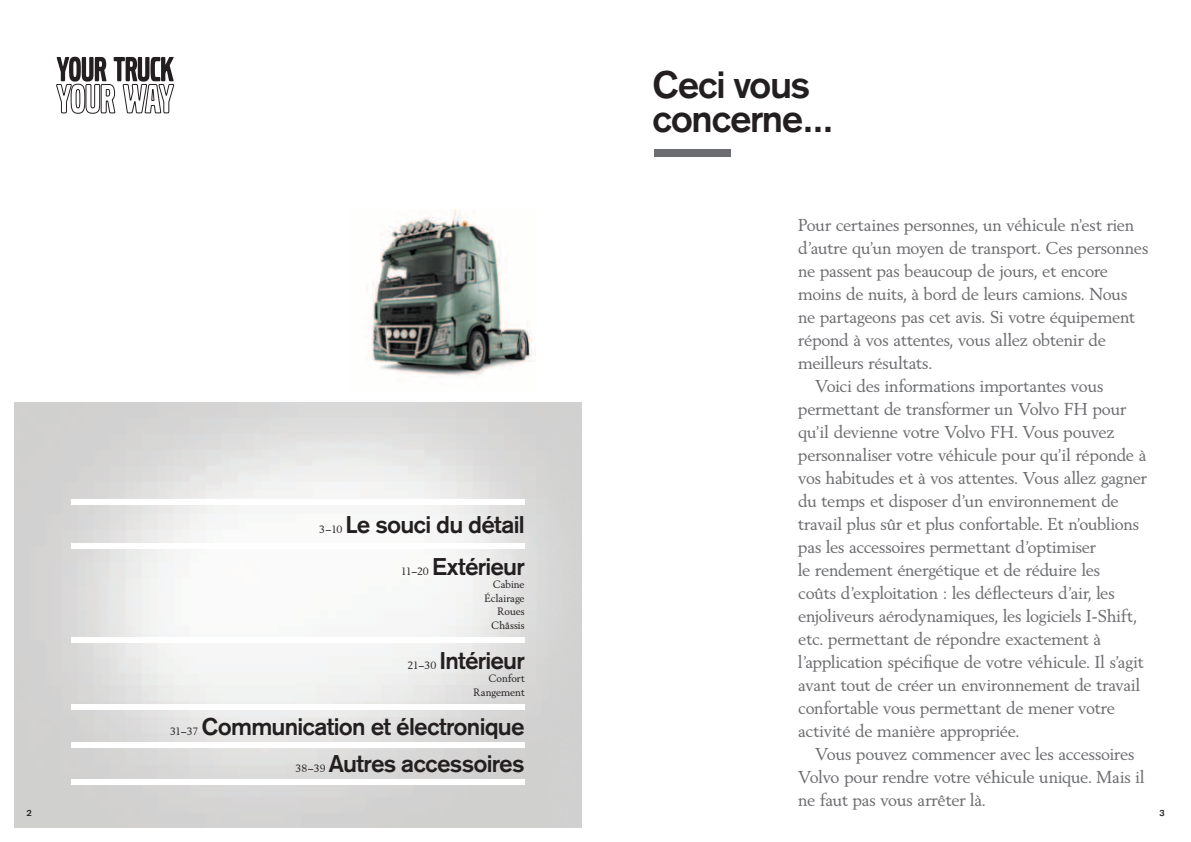
<style>
.page{position:relative;width:1191px;height:842px;background:#fff}
.page>*{position:absolute;margin:0;border:0;box-sizing:border-box;transform-origin:0 0}
.t1{font:500 38px/34px "Volvo Sans Pro";letter-spacing:-.035em;color:#231f20}
.t2{font:500 24px "Volvo Sans Pro";letter-spacing:-.03em;color:#231f20}
.t3{font:17px "Volvo Serif Pro";letter-spacing:-.005em;color:#6c6d70}
.t4{font:10.5px/13.4px "Volvo Serif Pro";letter-spacing:.01em;color:#231f20;text-align:right}
.t5{font:500 8.5px "Volvo Sans Pro";color:#231f20}
</style>
<div class="page">
<svg style="left:56px;top:57px;width:118px;height:56px"></svg>
<img style="left:366px;top:210px;width:170px;height:168px">
<div style="left:654px;top:149px;width:77px;height:8px;background:#6c6d70"></div>
<h1 class="t1" style="left:652px;top:70px;width:181px">Ceci vous concerne...</h1>
<p class="t3" style="left:798px;top:218px;width:337px">Pour certaines personnes, un véhicule n’est rien</p>
<p class="t3" style="left:798px;top:241px;width:351px">d’autre qu’un moyen de transport. Ces personnes</p>
<p class="t3" style="left:798px;top:264px;width:311px">ne passent pas beaucoup de jours, et encore</p>
<p class="t3" style="left:798px;top:287px;width:330px">moins de nuits, à bord de leurs camions. Nous</p>
<p class="t3" style="left:798px;top:310px;width:338px">ne partageons pas cet avis. Si votre équipement</p>
<p class="t3" style="left:798px;top:333px;width:309px">répond à vos attentes, vous allez obtenir de</p>
<p class="t3" style="left:798px;top:356px;width:135px">meilleurs résultats.</p>
<p class="t3" style="left:815px;top:379px;width:289px">Voici des informations importantes vous</p>
<p class="t3" style="left:798px;top:402px;width:329px">permettant de transformer un Volvo FH pour</p>
<p class="t3" style="left:798px;top:425px;width:318px">qu’il devienne votre Volvo FH. Vous pouvez</p>
<p class="t3" style="left:798px;top:448px;width:349px">personnaliser votre véhicule pour qu’il réponde à</p>
<p class="t3" style="left:798px;top:471px;width:350px">vos habitudes et à vos attentes. Vous allez gagner</p>
<p class="t3" style="left:798px;top:494px;width:322px">du temps et disposer d’un environnement de</p>
<p class="t3" style="left:798px;top:517px;width:342px">travail plus sûr et plus confortable. Et n’oublions</p>
<p class="t3" style="left:798px;top:540px;width:299px">pas les accessoires permettant d’optimiser</p>
<p class="t3" style="left:798px;top:563px;width:303px">le rendement énergétique et de réduire les</p>
<p class="t3" style="left:798px;top:586px;width:318px">coûts d’exploitation : les déflecteurs d’air, les</p>
<p class="t3" style="left:798px;top:609px;width:340px">enjoliveurs aérodynamiques, les logiciels I-Shift,</p>
<p class="t3" style="left:798px;top:632px;width:304px">etc. permettant de répondre exactement à</p>
<p class="t3" style="left:798px;top:655px;width:347px">l’application spécifique de votre véhicule. Il s’agit</p>
<p class="t3" style="left:798px;top:678px;width:343px">avant tout de créer un environnement de travail</p>
<p class="t3" style="left:798px;top:701px;width:318px">confortable vous permettant de mener votre</p>
<p class="t3" style="left:798px;top:724px;width:222px">activité de manière appropriée.</p>
<p class="t3" style="left:815px;top:747px;width:320px">Vous pouvez commencer avec les accessoires</p>
<p class="t3" style="left:798px;top:770px;width:348px">Volvo pour rendre votre véhicule unique. Mais il</p>
<p class="t3" style="left:798px;top:793px;width:189px">ne faut pas vous arrêter là.</p>
<p class="t4" style="left:319px;top:523px;width:25px">3–10</p>
<h2 class="t2" style="left:345px;top:516px;width:180px">Le souci du détail</h2>
<p class="t4" style="left:401px;top:565px;width:30px">11–20</p>
<h2 class="t2" style="left:432px;top:558px;width:94px">Extérieur</h2>
<p class="t4" style="left:484px;top:579px;width:42px">Cabine<br>Éclairage<br>Roues<br>Châssis</p>
<p class="t4" style="left:407px;top:659px;width:31px">21–30</p>
<h2 class="t2" style="left:439px;top:651px;width:86px">Intérieur</h2>
<p class="t4" style="left:473px;top:672px;width:53px">Confort<br>Rangement</p>
<p class="t4" style="left:170px;top:725px;width:30px">31–37</p>
<h2 class="t2" style="left:201px;top:717px;width:325px">Communication et électronique</h2>
<p class="t4" style="left:295px;top:763px;width:32px">38–39</p>
<h2 class="t2" style="left:329px;top:755px;width:197px">Autres accessoires</h2>
<p class="t5" style="left:26px;top:810px;width:7px">2</p>
<p class="t5" style="left:1159px;top:810px;width:7px">3</p>
</div>
